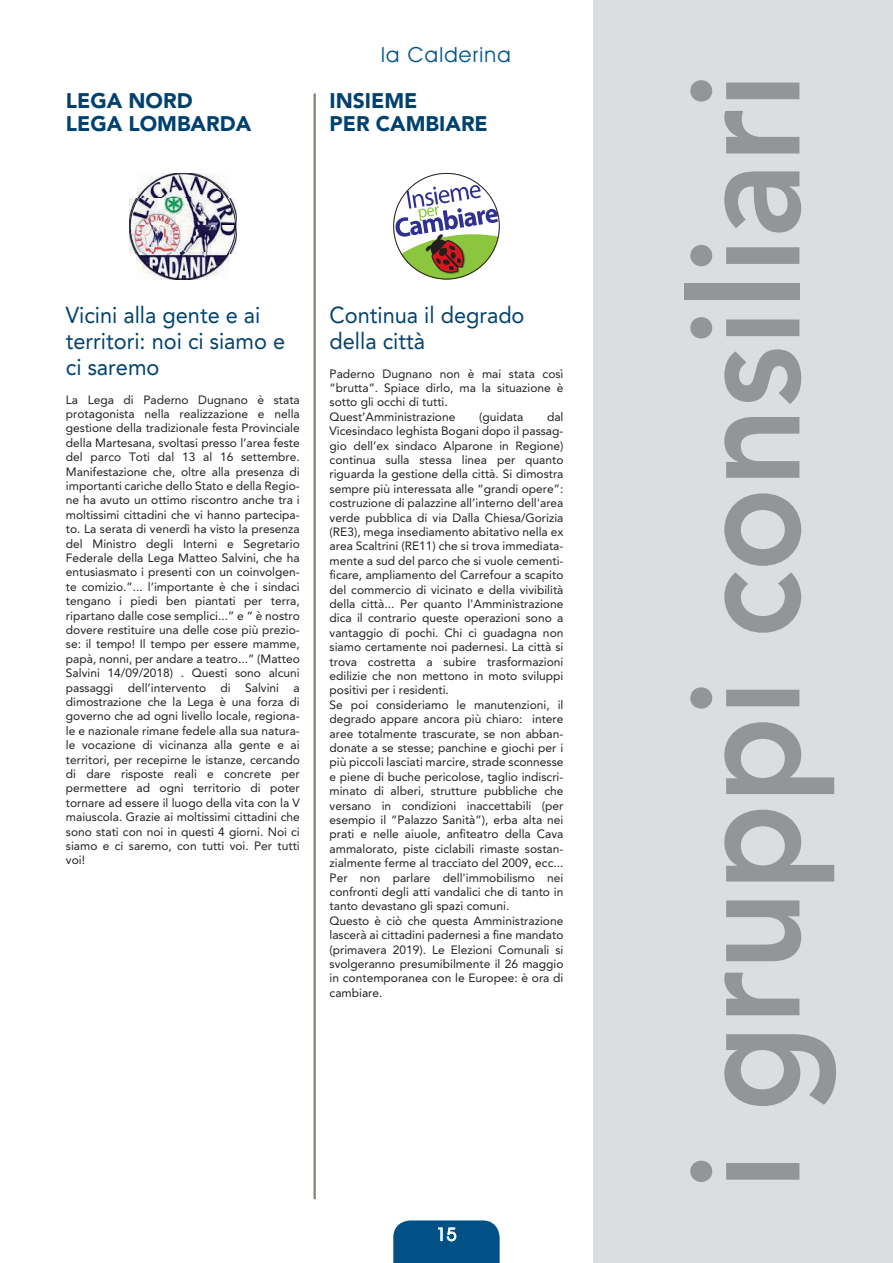
<style>
.page{position:relative;width:893px;height:1263px;background:#fff}
.page>*{position:absolute;margin:0;border:0;box-sizing:border-box;transform-origin:0 0}
.t1{font:800 152.7px "Avenir LT Std";color:#939598;scale:.91 1}
.t2{font:22.95px/26.1px "Avenir LT Std";color:#01416f;scale:.95 1}
.t3{font:900 21px/22.5px "Avenir LT Std";color:#01416f}
.t4{font:21px "Avant Garde IT Cby BT";letter-spacing:.06em;color:#01548b}
.t5{font:18px "Avant Garde IT Cby BT";color:#fff}
.t6{font:12px/14.4px "Avenir LT Std";color:#231f20}
</style>
<div class="page">
<svg style="left:393px;top:1220px;width:107px;height:43px;background:#115c8d"></svg>
<div style="left:593px;top:0;width:300px;height:1263px;background:#dcdddf"></div>
<hr style="left:314px;top:94px;width:2px;height:1105px;background:#828173">
<svg style="left:393px;top:173px;width:107px;height:106px"></svg>
<img style="left:137px;top:173px;width:91px;height:26px">
<img style="left:130px;top:199px;width:106px;height:54px">
<img style="left:137px;top:253px;width:92px;height:26px">
<p class="t4" style="left:381px;top:47px;width:131px">la Calderina</p>
<p class="t3" style="left:66px;top:91px;width:187px">LEGA NORD<br>LEGA LOMBARDA</p>
<p class="t3" style="left:330px;top:91px;width:160px">INSIEME<br>PER CAMBIARE</p>
<p class="t2" style="left:66px;top:303px;width:232px">Vicini alla gente e ai territori: noi ci siamo e ci saremo</p>
<p class="t6" style="left:66px;top:393px;width:235px;text-align:justify">La Lega di Paderno Dugnano è stata protagonista nella realizzazione e nella gestione della tradizionale festa Provinciale della Martesana, svoltasi presso l’area feste del parco Toti dal 13 al 16 settembre.<br>Manifestazione che, oltre alla presenza di importanti cariche dello Stato e della Regio&shy;ne ha avuto un ottimo riscontro anche tra i moltissimi cittadini che vi hanno partecipa&shy;to. La serata di venerdì ha visto la presenza del Ministro degli Interni e Segretario Federale della Lega Matteo Salvini, che ha entusiasmato i presenti con un coinvolgen&shy;te comizio.”... l’importante è che i sindaci tengano i piedi ben piantati per terra, ripartano dalle cose semplici...” e “ è nostro dovere restituire una delle cose più prezio&shy;se: il tempo! Il tempo per essere mamme, papà, nonni, per andare a teatro...” (Matteo Salvini 14/09/2018) . Questi sono alcuni passaggi dell’intervento di Salvini a dimostrazione che la Lega è una forza di governo che ad ogni livello locale, regiona&shy;le e nazionale rimane fedele alla sua natura&shy;le vocazione di vicinanza alla gente e ai territori, per recepirne le istanze, cercando di dare risposte reali e concrete per permettere ad ogni territorio di poter tornare ad essere il luogo della vita con la V maiuscola. Grazie ai moltissimi cittadini che sono stati con noi in questi 4 giorni. Noi ci siamo e ci saremo, con tutti voi. Per tutti voi!</p>
<p class="t2" style="left:330px;top:303px;width:207px">Continua il degrado della città</p>
<p class="t6" style="left:330px;top:367px;width:235px">Paderno Dugnano non è mai stata così “brutta”. Spiace dirlo, ma la situazione è sotto gli occhi di tutti.<br>Quest’Amministrazione</p>
<p class="t6" style="left:330px;top:410px;width:235px;text-indent:217px">dal Vicesindaco leghista Bogani dopo il passag&shy;gio dell’ex sindaco Alparone in Regione) continua sulla stessa linea per quanto riguarda la gestione della città. Si dimostra sempre più interessata alle “grandi opere”: costruzione di palazzine all’interno dell'area verde pubblica di via Dalla Chiesa/Gorizia (RE3), mega insediamento abitativo nella ex area Scaltrini (RE11) che si trova immediata&shy;mente a sud del parco che si vuole cementi&shy;ficare, ampliamento del Carrefour a scapito del commercio di vicinato e della vivibilità della città... Per quanto l'Amministrazione dica il contrario queste operazioni sono a vantaggio di pochi. Chi ci guadagna non siamo certamente noi padernesi. La città si trova costretta a subire trasformazioni edilizie che non mettono in moto sviluppi positivi per i residenti.<br>Se poi consideriamo le manutenzioni, il degrado appare ancora più chiaro: intere aree totalmente trascurate, se non abban&shy;donate a se stesse; panchine e giochi per i più piccoli lasciati marcire, strade sconnesse e piene di buche pericolose, taglio indiscri&shy;minato di alberi, strutture pubbliche che versano in condizioni inaccettabili (per esempio il “Palazzo Sanità”), erba alta nei prati e nelle aiuole, anfiteatro della Cava ammalorato, piste ciclabili rimaste sostan&shy;zialmente ferme al tracciato del 2009, ecc...<br>Per non parlare dell'immobilismo nei confronti degli atti vandalici che di tanto in tanto devastano gli spazi comuni.<br>Questo è ciò che questa Amministrazione lascerà ai cittadini padernesi a fine mandato (primavera 2019). Le Elezioni Comunali si svolgeranno presumibilmente il 26 maggio in contemporanea con le Europee: è ora di cambiare.</p>
<p class="t6" style="left:479px;top:410px;width:46px">(guidata</p>
<p class="t5" style="left:436px;top:1228px;width:22px">15</p>
<p class="t1" style="left:672px;top:1189px;width:1228px;rotate:-90deg">i gruppi consiliari</p>
</div>
